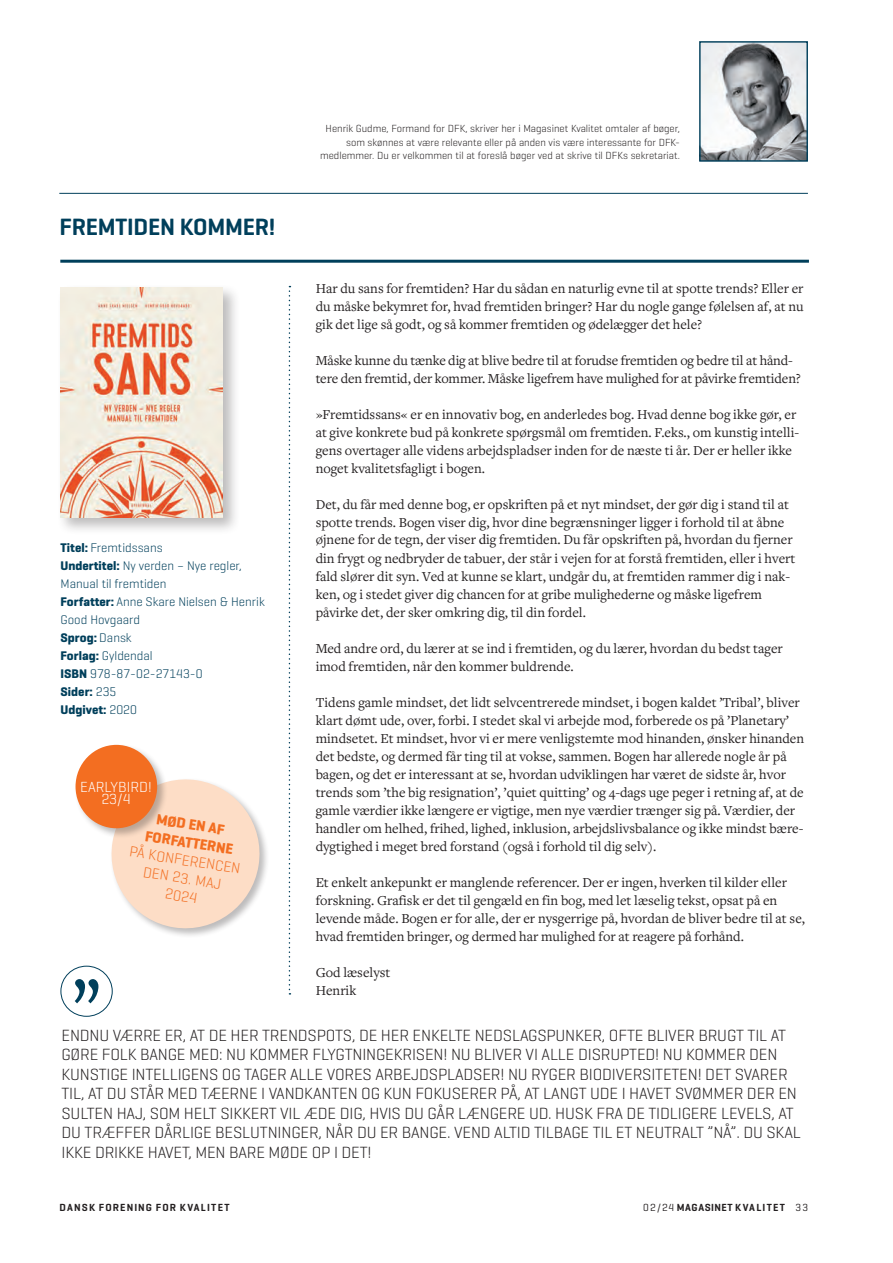
<style>
.page{position:relative;width:893px;height:1263px;background:#fff}
.page>*{position:absolute;margin:0;border:0;box-sizing:border-box;transform-origin:0 0}
.RUBRIK{font:600 24px "Geogrotesque";letter-spacing:-.01em;color:#003f5b}
.CITAT{font:300 16.5px/19.5px "Geogrotesque";letter-spacing:-.01em;color:#231f20}
.MANCHET{font:300 15px/18px "Geogrotesque";color:#f36e21;text-align:center}
.MANCHET-2{font:700 15px "Geogrotesque";color:#f36e21}
.MANCHET-3{font:300 14.85px "Geogrotesque";color:#fff}
.BRØD_2023{font:14.25px/18px "Freight Text";color:#231f20}
.BOKS_BRØD{font:300 12.75px/18px "Geogrotesque";color:#003f5b}
.BOKS_BRØD-2{font:700 12.75px "Geogrotesque";color:#003f5b}
.BILLEDTEKST{font:300 10.5px/13.5px "Geogrotesque";color:#231f20;text-align:right}
.t1{font:600 10.5px "Geogrotesque";letter-spacing:.105em;color:#231f20}
.t2{font:600 10.5px "Geogrotesque";letter-spacing:.065em;color:#231f20}
.s1{font-weight:700}
.s2{font-weight:300}
.s3{font-family:"Minion Pro"}
.s4{font-weight:400}
</style>
<div class="page">
<img style="left:701px;top:43px;width:105px;height:117px">
<div style="left:699px;top:41px;width:109px;height:121px;border:1px solid #003f5b"></div>
<hr style="left:59px;top:193px;width:749px;height:1px;background:#003f5b">
<svg style="left:111px;top:779px;width:154px;height:155px"></svg>
<div style="left:74px;top:743px;width:94px;height:96px;background:#231f20;opacity:.3"></div>
<div style="left:76px;top:745px;width:81px;height:83px;background:#f36e21;border-radius:50%"></div>
<div style="left:57px;top:284px;width:184px;height:252px;background:#231f20;opacity:.3"></div>
<img style="left:60px;top:287px;width:163px;height:231px">
<div style="left:61px;top:966px;width:52px;height:51px;border:1px solid #003f5b;border-radius:50%"></div>
<svg style="left:75px;top:979px;width:23px;height:24px"></svg>
<hr style="left:60px;top:260px;width:749px;height:3px;background:#003f5b">
<svg style="left:289px;top:286px;width:1px;height:708px"></svg>
<p class="RUBRIK" style="left:60px;top:212px;width:218px">FREMTIDEN KOMMER!</p>
<p class="BOKS_BRØD" style="left:61px;top:538px;width:104px"><span class="s1">Titel:</span> Fremtidssans</p>
<p class="BOKS_BRØD" style="left:61px;top:556px;width:183px"><span class="s1">Undertitel:</span> Ny verden – Nye regler,<br>Manual til fremtiden</p>
<p class="BOKS_BRØD" style="left:61px;top:592px;width:206px"><span class="s1">Forfatter:</span> Anne Skare Nielsen &amp; Henrik<br>Good Hovgaard</p>
<p class="BOKS_BRØD-2" style="left:61px;top:630px;width:73px">Sprog: <span class="s2">Dansk</span></p>
<p class="BOKS_BRØD" style="left:61px;top:646px;width:94px"><span class="s1">Forlag:</span> Gyldendal</p>
<p class="BOKS_BRØD" style="left:61px;top:664px;width:144px"><span class="s1">ISBN</span> 978-87-02-27143-0</p>
<p class="BOKS_BRØD-2" style="left:61px;top:684px;width:57px">Sider: <span class="s2">235</span></p>
<p class="BOKS_BRØD-2" style="left:61px;top:702px;width:78px">Udgivet: <span class="s2">2020</span></p>
<p class="MANCHET-3" style="left:80px;top:777px;width:73px">EARLYBIRD!</p>
<p class="MANCHET-3" style="left:101px;top:790px;width:31px">23/4</p>
<p class="MANCHET-2" style="left:158px;top:810px;width:71px;rotate:9deg">MØD EN AF</p>
<p class="MANCHET" style="left:134px;top:824px;width:114px;rotate:9deg"><span class="s1">FORFATTERNE<br></span>PÅ KONFERENCEN<br>DEN 23. MAJ<br>2024</p>
<p class="BILLEDTEKST" style="left:320px;top:122px;width:361px">Henrik Gudme, Formand for DFK, skriver her i Magasinet Kvalitet omtaler af bøger, som skønnes at være relevante eller på anden vis være interessante for DFK&shy;medlemmer. Du er velkommen til at foreslå bøger ved at skrive til DFKs sekretariat.</p>
<p class="BRØD_2023" style="left:316px;top:279px;width:489px;text-align:justify">Har du sans for fremtiden? Har du sådan en naturlig evne til at spotte trends? Eller er du måske bekymret for, hvad fremtiden bringer? Har du nogle gange følelsen af, at nu gik det lige så godt, og så kommer fremtiden og ødelægger det hele?</p>
<p class="BRØD_2023" style="left:316px;top:351px;width:487px">Måske kunne du tænke dig at blive bedre til at forudse fremtiden og bedre til at hånd&shy;tere den fremtid, der kommer. Måske ligefrem have mulighed for at påvirke fremtiden?</p>
<p class="BRØD_2023" style="left:316px;top:405px;width:485px">»Fremtidssans« er en innovativ bog, en anderledes bog. Hvad denne bog ikke gør, er at give konkrete bud på konkrete spørgsmål om fremtiden. F.eks., om kunstig intelli&shy;gens overtager alle videns arbejdspladser inden for de næste ti år. Der er heller ikke noget kvalitetsfagligt i bogen.</p>
<p class="BRØD_2023" style="left:316px;top:495px;width:481px">Det, du får med denne bog, er opskriften på et nyt mindset, der gør dig i stand til at spotte trends. Bogen viser dig, hvor dine begrænsninger ligger i forhold til at åbne øjnene for de tegn, der viser <span class="s3">d</span>ig fremtiden. Du får opskriften på, hvordan du fjerner din frygt og nedbryder de tabuer, der står i vejen for at forstå fremtiden, eller i hvert fald slører dit syn. Ved at kunne se klart, undgår du, at fremtiden rammer dig i nak&shy;ken, og i stedet giver dig chancen for at gribe mulighederne og måske ligefrem påvirke det, der sker omkring dig, til din fordel.</p>
<p class="BRØD_2023" style="left:316px;top:639px;width:469px">Med andre ord, du lærer at se ind i fremtiden, og du lærer, hvordan du bedst tager imod fremtiden, når den kommer buldrende.</p>
<p class="BRØD_2023" style="left:316px;top:693px;width:490px">Tidens gamle mindset, det lidt selvcentrerede mindset, i bogen kaldet ’Tribal’, bliver klart dømt ude, over, forbi. I stedet skal vi arbejde mod, forberede os på ’Planetary’ mindsetet. Et mindset, hvor vi er mere venligstemte mod hinanden, ønsker hinanden det bedste, og dermed får ting til at vokse, sammen. Bogen har allerede nogle år på bagen, og det er interessant at se, hvordan udviklingen har været de sidste år, hvor trends som ’the big resignation’, ’quiet quitting’ og 4-dags uge peger i retning af, at de gamle værdier ikke længere er vigtige, men nye værdier trænger sig på. Værdier, der handler om helhed, frihed, lighed, inklusion, arbejdslivsbalance og ikke mindst bære&shy;dygtighed i meget bred forstand (også i forhold til dig selv).</p>
<p class="BRØD_2023" style="left:316px;top:873px;width:491px">Et enkelt ankepunkt er manglende referencer. Der er ingen, hverken til kilder eller forskning. Grafisk er det til gengæld en fin bog, med let læselig tekst, opsat på en levende måde. Bogen er for alle, der er nysgerrige på, hvordan de bliver bedre til at se, hvad fremtiden bringer, og dermed har mulighed for at reagere på forhånd.</p>
<p class="BRØD_2023" style="left:316px;top:963px;width:76px">God læselyst<br>Henrik</p>
<p class="CITAT" style="left:62px;top:1025px;width:741px">ENDNU VÆRRE ER, AT DE HER TRENDSPOTS, DE HER ENKELTE NEDSLAGSPUNKER, OFTE BLIVER BRUGT TIL AT GØRE FOLK BANGE MED: NU KOMMER FLYGTNINGEKRISEN! NU BLIVER VI ALLE DISRUPTED! NU KOMMER DEN KUNSTIGE INTELLIGENS OG TAGER ALLE VORES ARBEJDSPLADSER! NU RYGER BIODIVERSITETEN! DET SVARER TIL, AT DU STÅR MED TÆERNE I VANDKANTEN OG KUN FOKUSERER PÅ, AT LANGT UDE I HAVET SVØMMER DER EN SULTEN HAJ, SOM HELT SIKKERT VIL ÆDE DIG, HVIS DU GÅR LÆNGERE UD. HUSK FRA DE TIDLIGERE LEVELS, AT DU TRÆFFER DÅRLIGE BESLUTNINGER, NÅR DU ER BANGE. VEND ALTID TILBAGE TIL ET NEUTRALT ”NÅ”. DU SKAL IKKE DRIKKE HAVET, MEN BARE MØDE OP I DET!</p>
<p class="t1" style="left:60px;top:1200px;width:172px">DANSK FORENING FOR KVALITET</p>
<p class="t2" style="left:643px;top:1200px;width:166px"><span class="s4">02/24</span> MAGASINET KVALITET <span class="s4">33</span></p>
</div>
